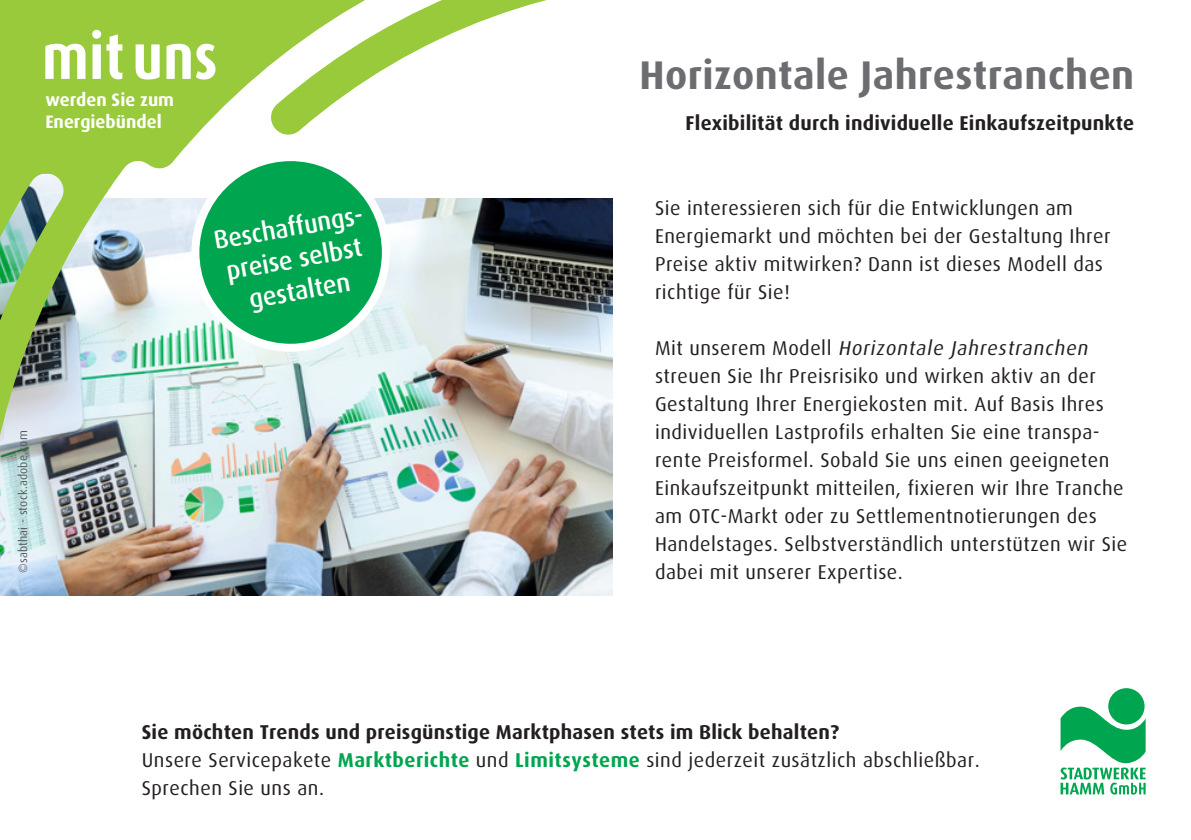
<style>
.page{position:relative;width:1191px;height:840px;background:#fff}
.page>*{position:absolute;margin:0;border:0;box-sizing:border-box;transform-origin:0 0}
.t1{font:700 40px "Dax";letter-spacing:.01em;color:#6c6d70}
.t2{font:500 26px/32px "Dax";color:#fff;text-align:center;scale:.95 1}
.t3{font:20px/28px "Dax";letter-spacing:.025em;color:#231f20}
.t4{font:700 20px "Dax";letter-spacing:.01em;color:#231f20}
.t5{font:700 18px/22px "Dax";color:#fff}
.t6{font:12px "Dax";letter-spacing:.015em;color:#57585a}
.s1{font-style:italic}
.s2{font-weight:700}
.s3{font-weight:700;color:#00a54f}
</style>
<div class="page">
<img style="left:0;top:198px;width:612px;height:397px">
<img style="left:0;top:0;width:570px;height:585px">
<div style="left:195px;top:157px;width:191px;height:190px;background:#00a54f;border-radius:50%"></div>
<div style="left:191px;top:153px;width:199px;height:198px;border:8px solid #fff;border-radius:50%"></div>
<div style="left:1108px;top:687px;width:36px;height:37px;background:#00a54f;border-radius:50%"></div>
<svg style="left:1060px;top:706px;width:85px;height:88px"></svg>
<svg style="left:45px;top:30px;width:170px;height:49px"></svg>
<p class="t5" style="left:45px;top:89px;width:130px">werden Sie zum<br>Energiebündel</p>
<h2 class="t2" style="left:212px;top:225px;width:165px;rotate:-10deg">Beschaffungs&shy;preise selbst gestalten</h2>
<p class="t6" style="left:16px;top:573px;width:144px;rotate:-90deg">©sabthai - stock.adobe.com</p>
<h1 class="t1" style="left:639px;top:52px;width:496px">Horizontale Jahrestranchen</h1>
<p class="t4" style="left:685px;top:111px;width:450px">Flexibilität durch individuelle Einkaufszeitpunkte</p>
<p class="t3" style="left:655px;top:194px;width:457px">Sie interessieren sich für die Entwicklungen am Energiemarkt und möchten bei der Gestaltung Ihrer Preise aktiv mitwirken? Dann ist dieses Modell das richtige für Sie!</p>
<p class="t3" style="left:655px;top:334px;width:474px">M i t u n s e re m M o d e l l <span class="s1">Horizontale Jahrestranchen </span>streuen Sie Ihr Preisrisiko und wirken aktiv an der Gestaltung Ihrer Energiekosten mit. Auf Basis Ihres individuellen Lastprofils erhalten Sie eine transpa&shy;rente Preisformel. Sobald Sie uns einen geeigneten Einkaufszeitpunkt mitteilen, fixieren wir Ihre Tranche am OTC-Markt oder zu Settlementnotierungen des Handelstages. Selbstverständlich unterstützen wir Sie dabei mit unserer Expertise.</p>
<p class="t3" style="left:142px;top:717px;width:839px"><span class="s2">Sie möchten Trends und preisgünstige Marktphasen stets im Blick behalten?<br></span>Unsere Servicepakete <span class="s3">Marktberichte</span> und <span class="s3">Limitsysteme</span> sind jederzeit zusätzlich abschließbar.<br>Sprechen Sie uns an.</p>
</div>
